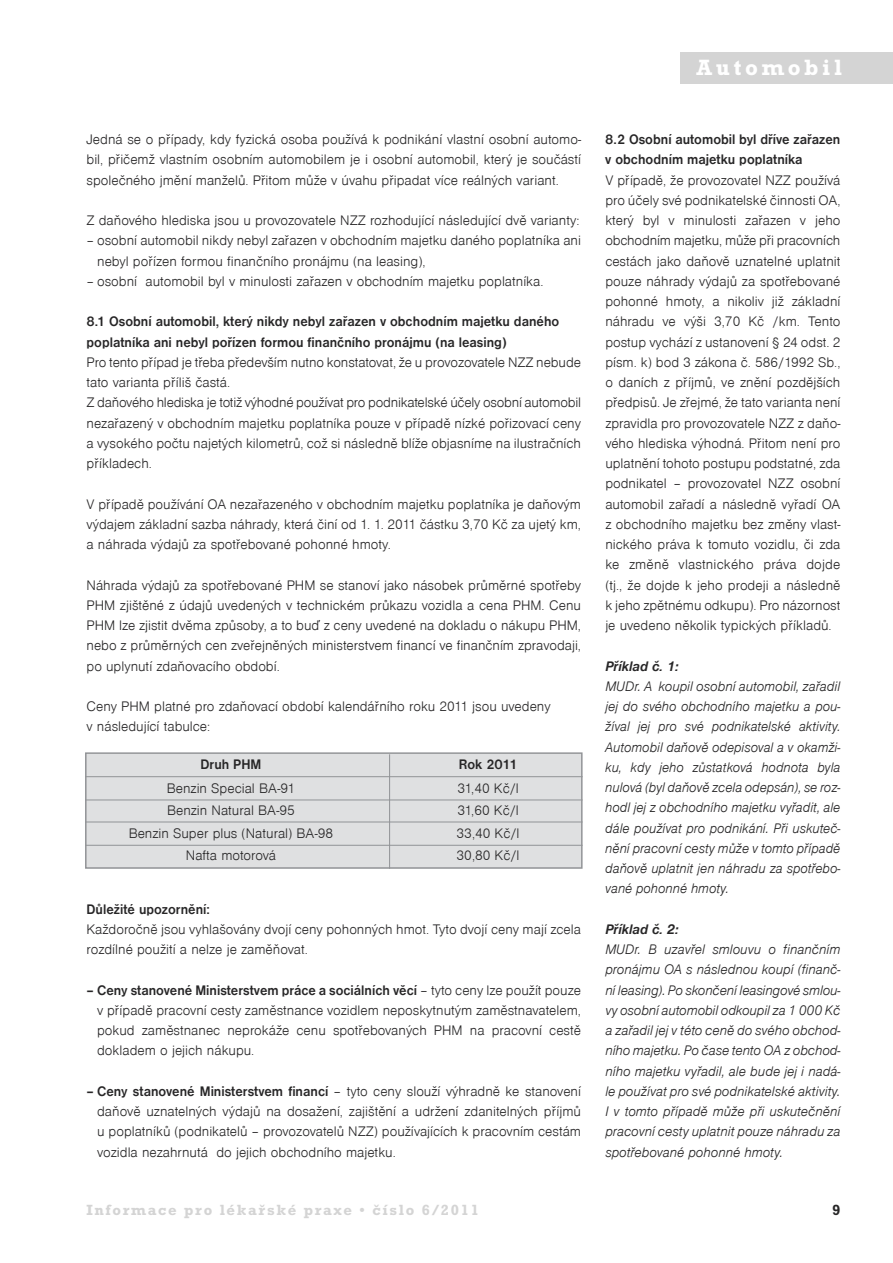
<style>
.page{position:relative;width:893px;height:1263px;background:#fff}
.page>*{position:absolute;margin:0;border:0;box-sizing:border-box;transform-origin:0 0}
.t1{font:700 22.5px "Rockwell CE";letter-spacing:.165em;color:#fff}
.t2{font:700 15px "Rockwell CE";letter-spacing:.11em;color:#d4d4d4}
.t3{font:700 15px "Rockwell CE";color:#272627}
.t4{font:300 14.25px/20.2px "Nimbus Sans DCE";color:#272627;text-align:justify}
.t5{font:italic 300 14.25px/20.2px "Nimbus Sans DCE";color:#272627;text-align:justify}
.t6{font:700 14.25px/20.2px "Nimbus Sans DCE";color:#272627;scale:.94 1}
.t7{font:italic 700 14.25px "Nimbus Sans DCE";color:#272627;scale:.95 1}
.s1{font-weight:700}
</style>
<div class="page">
<div style="left:680px;top:53px;width:213px;height:31px;background:#d4d4d4"></div>
<div style="left:87px;top:754px;width:494px;height:113px;background:#dfe0e1"></div>
<div style="left:85px;top:752px;width:498px;height:117px;border:2px solid #919396"></div>
<hr style="left:85px;top:776px;width:498px;height:1px;background:#919396">
<hr style="left:85px;top:800px;width:498px;height:1px;background:#919396">
<hr style="left:85px;top:822px;width:498px;height:1px;background:#919396">
<hr style="left:85px;top:845px;width:498px;height:1px;background:#919396">
<hr style="left:389px;top:754px;width:1px;height:115px;background:#919396">
<h1 class="t1" style="left:697px;top:60px;width:147px">Automobil</h1>
<p class="t4" style="left:87px;top:129px;width:496px">Jedná se o případy, kdy fyzická osoba používá k podnikání vlastní osobní automo&shy;bil, přičemž vlastním osobním automobilem je i osobní automobil, který je součástí společného jmění manželů. Přitom může v úvahu připadat více reálných variant.</p>
<p class="t4" style="left:87px;top:210px;width:494px">Z daňového hlediska jsou u provozovatele NZZ rozhodující následující dvě varianty:</p>
<p class="t4" style="left:97px;top:230px;width:485px;text-indent:-11px">– osobní automobil nikdy nebyl zařazen v obchodním majetku daného poplatníka ani nebyl pořízen formou finančního pronájmu (na leasing),</p>
<p class="t4" style="left:87px;top:271px;width:458px">– osobní automobil byl v minulosti zařazen v obchodním majetku poplatníka.</p>
<p class="t6" style="left:87px;top:311px;width:505px">8.1 Osobní automobil, který nikdy nebyl zařazen v obchodním majetku daného poplatníka ani nebyl pořízen formou finančního pronájmu (na leasing)</p>
<p class="t4" style="left:87px;top:352px;width:496px;text-align:left">Pro tento případ je třeba především nutno konstatovat, že u provozovatele NZZ nebude tato varianta příliš častá.<br>Z daňového hlediska je totiž výhodné používat pro podnikatelské účely osobní automobil nezařazený v obchodním majetku poplatníka pouze v případě nízké pořizovací ceny a vysokého počtu najetých kilometrů, což si následně blíže objasníme na ilustračních příkladech.</p>
<p class="t4" style="left:87px;top:493px;width:496px">V případě používání OA nezařazeného v obchodním majetku poplatníka je daňovým výdajem základní sazba náhrady, která činí od 1. 1. 2011 částku 3,70 Kč za ujetý km, a náhrada výdajů za spotřebované pohonné hmoty.</p>
<p class="t4" style="left:87px;top:574px;width:496px">Náhrada výdajů za spotřebované PHM se stanoví jako násobek průměrné spotřeby PHM zjištěné z údajů uvedených v technickém průkazu vozidla a cena PHM. Cenu PHM lze zjistit dvěma způsoby, a to buď z ceny uvedené na dokladu o nákupu PHM, nebo z průměrných cen zveřejněných ministerstvem financí ve finančním zpravodaji, po uplynutí zdaňovacího období.</p>
<p class="t4" style="left:87px;top:696px;width:466px">Ceny PHM platné pro zdaňovací období kalendářního roku 2011 jsou uvedeny v následující tabulce:</p>
<p class="t6" style="left:201px;top:754px;width:66px">Druh PHM</p>
<p class="t6" style="left:459px;top:754px;width:64px">Rok 2011</p>
<p class="t4" style="left:167px;top:778px;width:130px">Benzin Special BA-91</p>
<p class="t4" style="left:457px;top:778px;width:63px">31,40 Kč/l</p>
<p class="t4" style="left:167px;top:800px;width:129px">Benzin Natural BA-95</p>
<p class="t4" style="left:457px;top:800px;width:63px">31,60 Kč/l</p>
<p class="t4" style="left:129px;top:823px;width:206px">Benzin Super plus (Natural) BA-98</p>
<p class="t4" style="left:457px;top:823px;width:64px">33,40 Kč/l</p>
<p class="t4" style="left:186px;top:845px;width:92px">Nafta motorová</p>
<p class="t4" style="left:457px;top:845px;width:64px">30,80 Kč/l</p>
<p class="t6" style="left:87px;top:898px;width:133px">Důležité upozornění:</p>
<p class="t4" style="left:87px;top:919px;width:496px">Každoročně jsou vyhlašovány dvojí ceny pohonných hmot. Tyto dvojí ceny mají zcela rozdílné použití a nelze je zaměňovat.</p>
<p class="t4" style="left:97px;top:979px;width:485px;text-indent:-11px"><span class="s1">– Ceny stanovené Ministerstvem práce a sociálních věcí</span> – tyto ceny lze použít pouze v případě pracovní cesty zaměstnance vozidlem neposkytnutým zaměstnavatelem, pokud zaměstnanec neprokáže cenu spotřebovaných PHM na pracovní cestě dokladem o jejich nákupu.</p>
<p class="t4" style="left:97px;top:1081px;width:485px;text-indent:-11px"><span class="s1">– Ceny stanovené Ministerstvem financí</span> – tyto ceny slouží výhradně ke stanovení daňově uznatelných výdajů na dosažení, zajištění a udržení zdanitelných příjmů u poplatníků (podnikatelů – provozovatelů NZZ) používajících k pracovním cestám vozidla nezahrnutá do jejich obchodního majetku.</p>
<p class="t6" style="left:605px;top:129px;width:252px">8.2 Osobní automobil byl dříve zařazen v obchodním majetku poplatníka</p>
<p class="t4" style="left:605px;top:169px;width:237px">V případě, že provozovatel NZZ používá pro účely své podnikatelské činnosti OA, který byl v minulosti zařazen v jeho obchodním majetku, může při pracovních cestách jako daňově uznatelné uplatnit pouze náhrady výdajů za spotřebované pohonné hmoty, a nikoliv již základní náhradu ve výši 3,70 Kč /km. Tento postup vychází z ustanovení § 24 odst. 2 písm. k) bod 3 zákona č. 586/1992 Sb., o daních z příjmů, ve znění pozdějších předpisů. Je zřejmé, že tato varianta není zpravidla pro provozovatele NZZ z daňo&shy;vého hlediska výhodná. Přitom není pro uplatnění tohoto postupu podstatné, zda podnikatel – provozovatel NZZ osobní automobil zařadí a následně vyřadí OA z obchodního majetku bez změny vlast&shy;nického práva k tomuto vozidlu, či zda ke změně vlastnického práva dojde (tj., že dojde k jeho prodeji a následně k jeho zpětnému odkupu). Pro názornost je uvedeno několik typických příkladů.</p>
<p class="t7" style="left:605px;top:657px;width:79px">Příklad č. 1:</p>
<p class="t5" style="left:605px;top:676px;width:237px">MUDr. A koupil osobní automobil, zařadil jej do svého obchodního majetku a pou&shy;žíval jej pro své podnikatelské aktivity.<br>Automobil daňově odepisoval a v okamži&shy;ku, kdy jeho zůstatková hodnota byla nulová (byl daňově zcela odepsán), se roz&shy;hodl jej z obchodního majetku vyřadit, ale dále používat pro podnikání. Při uskuteč&shy;nění pracovní cesty může v tomto případě daňově uplatnit jen náhradu za spotřebo&shy;vané pohonné hmoty.</p>
<p class="t7" style="left:605px;top:920px;width:79px">Příklad č. 2:</p>
<p class="t5" style="left:605px;top:939px;width:237px">MUDr. B uzavřel smlouvu o finančním pronájmu OA s následnou koupí (finanč&shy;ní leasing). Po skončení leasingové smlou&shy;vy osobní automobil odkoupil za 1 000 Kč a zařadil jej v této ceně do svého obchod&shy;ního majetku. Po čase tento OA z obchod&shy;ního majetku vyřadil, ale bude jej i nadá&shy;le používat pro své podnikatelské aktivity.<br>I v tomto případě může při uskutečnění pracovní cesty uplatnit pouze náhradu za spotřebované pohonné hmoty.</p>
<p class="t2" style="left:87px;top:1204px;width:394px">Informace pro lékafiské praxe • ãíslo 6/2011</p>
<p class="t3" style="left:832px;top:1204px;width:10px">9</p>
</div>
